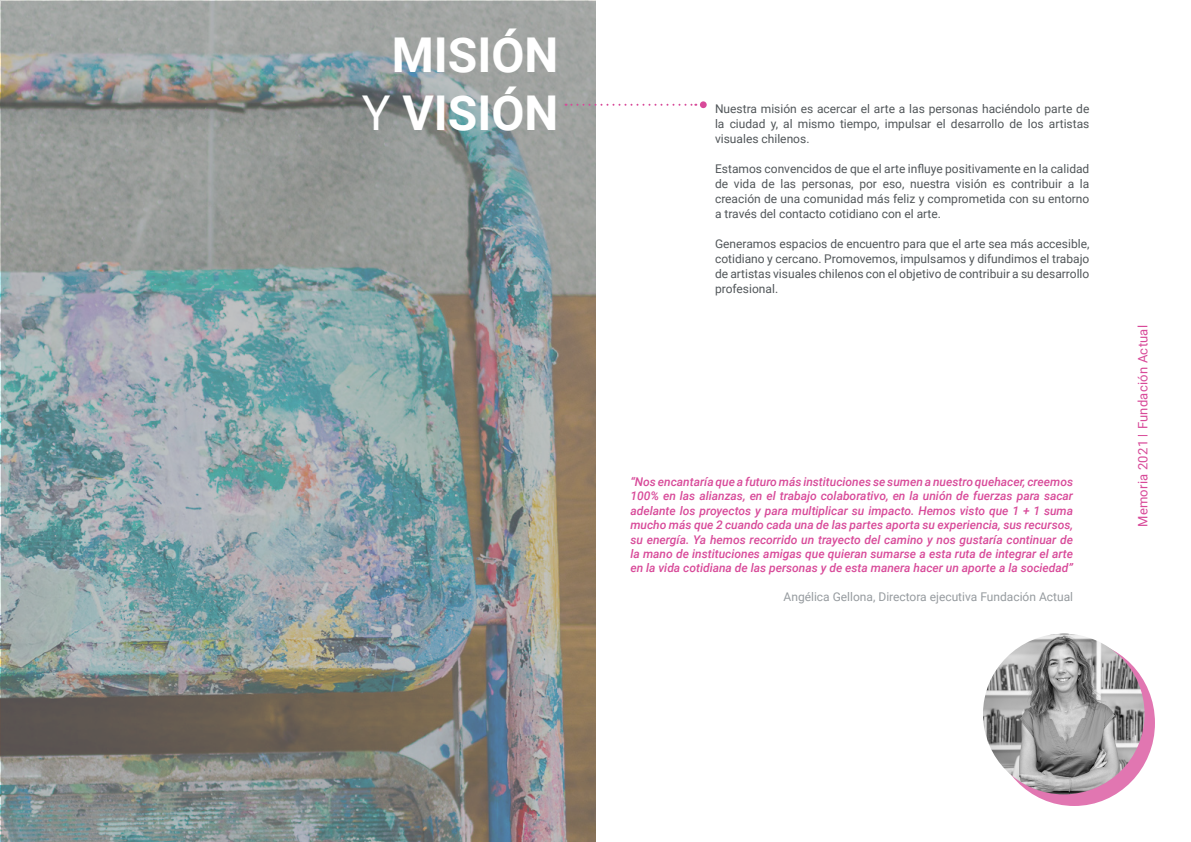
<style>
.page{position:relative;width:1191px;height:842px;background:#fff}
.page>*{position:absolute;margin:0;border:0;box-sizing:border-box;transform-origin:0 0}
.t1{font:700 48px "Roboto";color:#fff}
.t2{font:13px "Roboto";letter-spacing:.02em;color:#d84a99}
.t3{font:12px/15px "Roboto";color:#515659;text-align:justify}
.t4{font:italic 500 12px/14.4px "Roboto";color:#d84a99;text-align:justify}
.t5{font:12px "Roboto";color:#969b9f}
.s1{font-weight:400}
</style>
<div class="page">
<div style="left:700px;top:101px;width:6px;height:7px;background:#d84a99;border-radius:50%"></div>
<img style="left:1px;top:1px;width:594px;height:841px">
<svg style="left:565px;top:104px;width:131px;height:2px"></svg>
<svg style="left:993px;top:640px;width:162px;height:166px"></svg>
<img style="left:983px;top:634px;width:161px;height:160px">
<p class="t1" style="left:392px;top:21px;width:168px">MISIÓN</p>
<p class="t1" style="left:362px;top:79px;width:198px"><span class="s1">Y</span> VISIÓN</p>
<p class="t3" style="left:715px;top:101px;width:376px">Nuestra misión es acercar el arte a las personas haciéndolo parte de la ciudad y, al mismo tiempo, impulsar el desarrollo de los artistas visuales chilenos.</p>
<p class="t3" style="left:715px;top:161px;width:376px">Estamos convencidos de que el arte influye positivamente en la calidad de vida de las personas, por eso, nuestra visión es contribuir a la creación de una comunidad más feliz y comprometida con su entorno a través del contacto cotidiano con el arte.</p>
<p class="t3" style="left:715px;top:236px;width:376px">Generamos espacios de encuentro para que el arte sea más accesible, cotidiano y cercano. Promovemos, impulsamos y difundimos el trabajo de artistas visuales chilenos con el objetivo de contribuir a su desarrollo profesional.</p>
<p class="t4" style="left:630px;top:474px;width:444px">“Nos encantaría que a futuro más instituciones se sumen a nuestro quehacer, creemos 100% en las alianzas, en el trabajo colaborativo, en la unión de fuerzas para sacar adelante los proyectos y para multiplicar su impacto. Hemos visto que 1 + 1 suma mucho más que 2 cuando cada una de las partes aporta su experiencia, sus recursos, su energía. Ya hemos recorrido un trayecto del camino y nos gustaría continuar de la mano de instituciones amigas que quieran sumarse a esta ruta de integrar el arte en la vida cotidiana de las personas y de esta manera hacer un aporte a la sociedad”</p>
<p class="t5" style="left:783px;top:589px;width:291px">Angélica Gellona, Directora ejecutiva Fundación Actual</p>
<p class="t2" style="left:1133px;top:527px;width:204px;rotate:-90deg">Memoria 2021 Fundación Actual</p>
</div>
